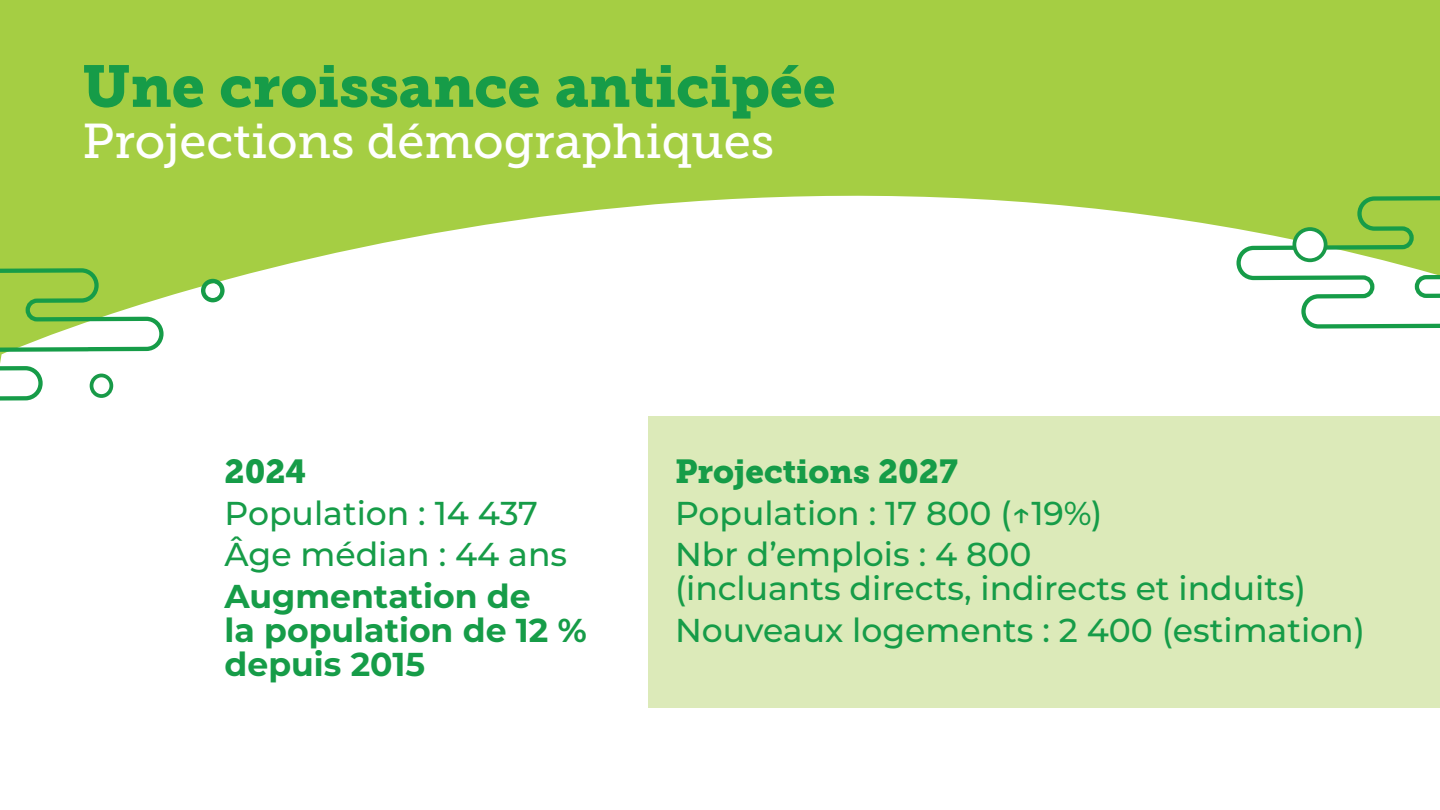
<style>
.page{position:relative;width:1440px;height:810px;background:#a5ce43}
.page>*{position:absolute;margin:0;border:0;box-sizing:border-box;transform-origin:0 0}
.t1{font:58.5px "Museo Slab 900";color:#169c48}
.t2{font:48.75px "Museo Slab 500";color:#fff}
.t3{font:500 33.08px/33.8px "Montserrat";color:#169c48}
.t4{font:700 33.08px/33.8px "Montserrat";color:#169c48}
.t5{font:33.08px "Museo Slab 900";color:#169c48}
</style>
<div class="page">
<div style="left:0;top:195px;width:1440px;height:615px;background:#fff"></div>
<svg style="left:1239px;top:195px;width:201px;height:135px"></svg>
<div style="left:1294px;top:229px;width:32px;height:31px;background:#fff;border-radius:50%"></div>
<div style="left:1293px;top:227px;width:34px;height:35px;border:4px solid #189a48;border-radius:50%"></div>
<svg style="left:201px;top:279px;width:24px;height:23px"></svg>
<svg style="left:0;top:267px;width:161px;height:136px"></svg>
<div style="left:90px;top:374px;width:23px;height:24px;border:4px solid #189a48;border-radius:50%"></div>
<div style="left:648px;top:417px;width:792px;height:291px;background:#dceab9"></div>
<p class="t1" style="left:83px;top:52px;width:755px">Une croissance anticipée</p>
<p class="t2" style="left:83px;top:114px;width:693px">Projections démographiques</p>
<p class="t5" style="left:225px;top:452px;width:83px">2024</p>
<p class="t3" style="left:225px;top:495px;width:315px">Population : 14 437</p>
<p class="t3" style="left:225px;top:537px;width:344px">Âge médian : 44 ans</p>
<p class="t4" style="left:225px;top:579px;width:364px">Augmentation de<br>la population de 12 % depuis 2015</p>
<p class="t5" style="left:675px;top:452px;width:284px">Projections 2027</p>
<p class="t3" style="left:675px;top:495px;width:429px">Population : 17 800 (↑19%)</p>
<p class="t3" style="left:675px;top:537px;width:632px">Nbr d’emplois : 4 800<br>(incluants directs, indirects et induits)</p>
<p class="t3" style="left:675px;top:613px;width:692px">Nouveaux logements : 2 400 (estimation)</p>
</div>
